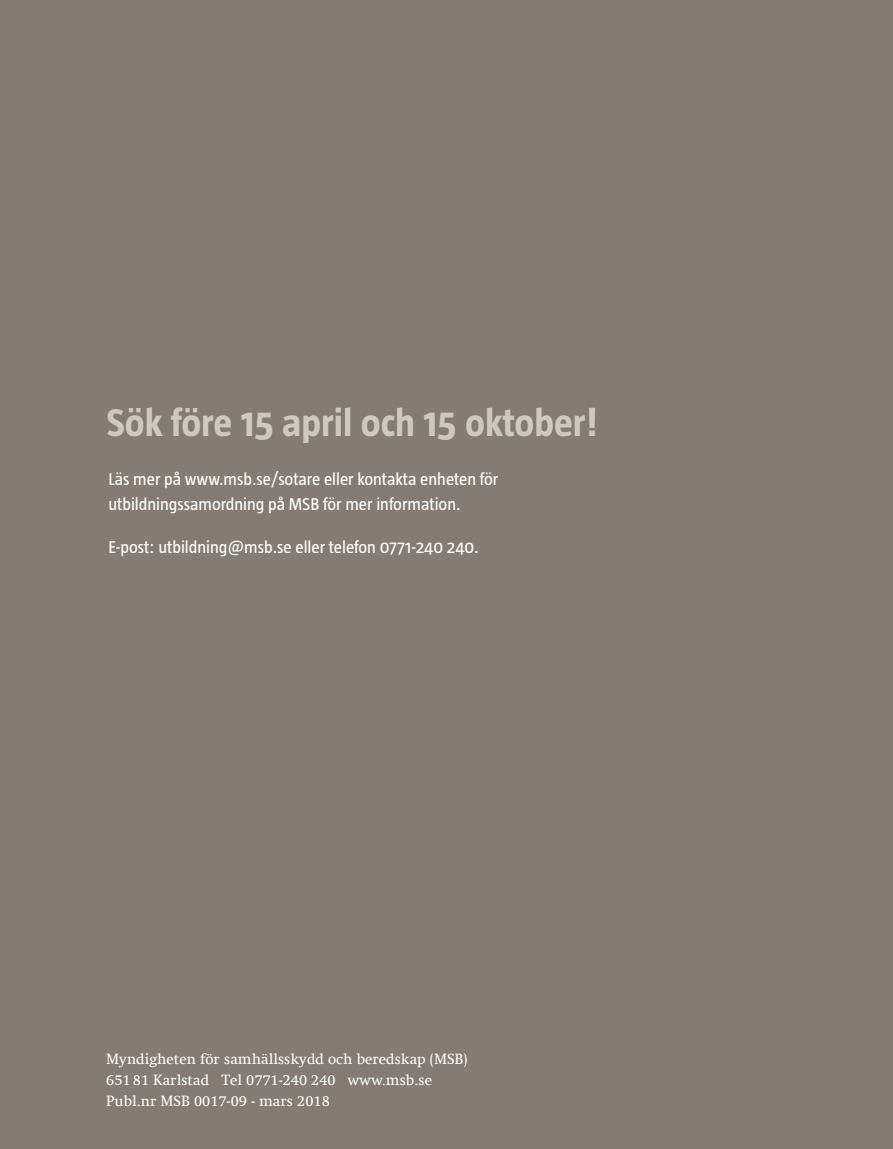
<style>
.page{position:relative;width:893px;height:1149px;background:#fff}
.page>*{position:absolute;margin:0;border:0;box-sizing:border-box;transform-origin:0 0}
.t1{font:700 39.3px "Taz";color:#cec9c0}
.A4_Fotnot{font:17.55px/24.6px "Taz";color:#fff}
.t2{font:15px "Swift Com";color:#fff}
</style>
<div class="page">
<div style="left:0;top:0;width:893px;height:1148px;background:#847c74"></div>
<p class="t1" style="left:106px;top:400px;width:492px">Sök före 15 april och 15 oktober!</p>
<p class="A4_Fotnot" style="left:108px;top:466px;width:391px">Läs mer på www.msb.se/sotare eller kontakta enheten för utbildningssamordning på MSB för mer information.</p>
<p class="A4_Fotnot" style="left:108px;top:534px;width:372px">E-post: utbildning@msb.se eller telefon 0771-240 240.</p>
<p class="t2" style="left:106px;top:1050px;width:363px">Myndigheten för samhällsskydd och beredskap (MSB)</p>
<p class="t2" style="left:106px;top:1071px;width:327px">651 81 Karlstad Tel 0771-240 240 www.msb.se</p>
<p class="t2" style="left:106px;top:1092px;width:225px">Publ.nr MSB 0017-09 - mars 2018</p>
</div>
